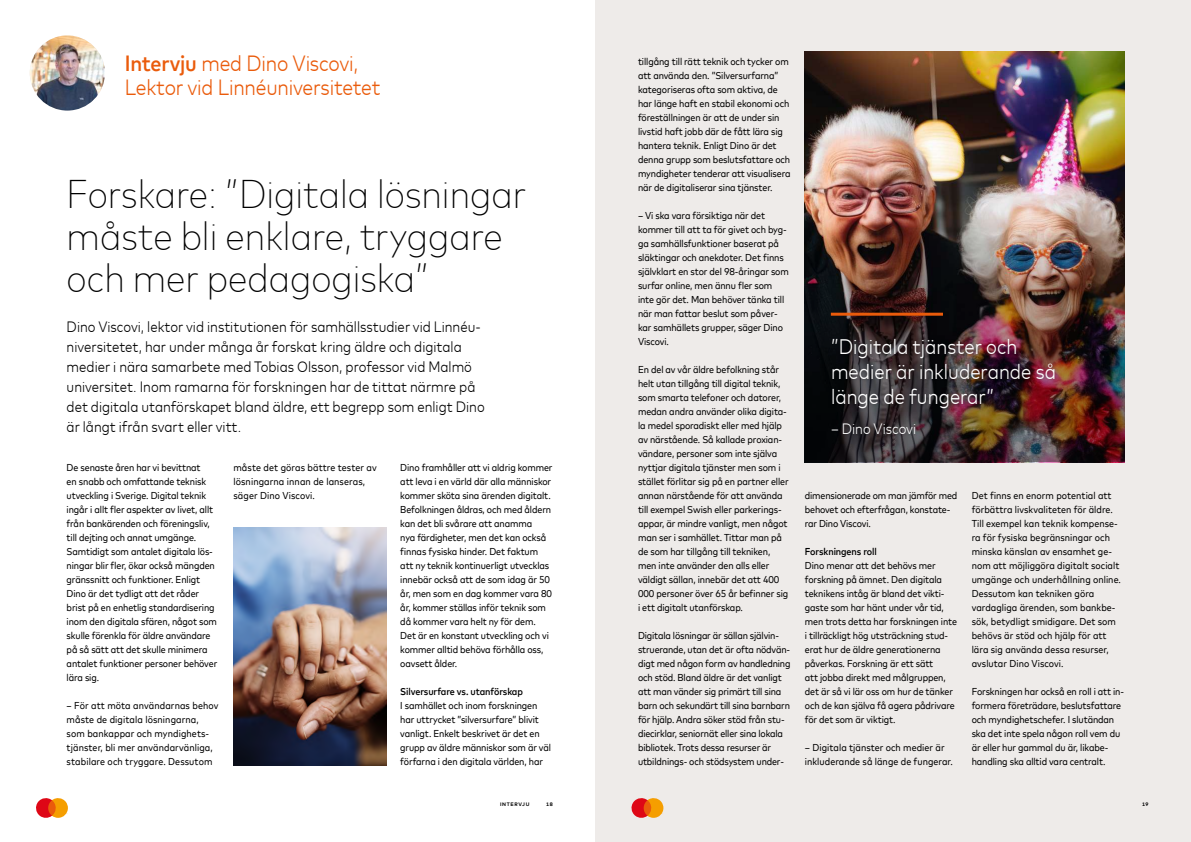
<style>
.page{position:relative;width:1191px;height:842px;background:#fff}
.page>*{position:absolute;margin:0;border:0;box-sizing:border-box;transform-origin:0 0}
.t1{font:300 expanded 40px/42px "Mark For MC Nrw";color:#000}
.t2{font:300 22px/24px "Mark For MC Nrw";letter-spacing:-.01em;color:#ea5b0b}
.t3{font:300 21px/25px "Mark For MC Nrw";color:#fff}
.t4{font:300 15px/20px "Mark For MC Nrw";color:#000}
.t5{font:300 15px "Mark For MC Nrw";color:#fff}
.t6{font:10px/14px "Mark For MC Nrw";letter-spacing:-.01em;color:#000}
.t7{font:10px/14px "Mark For MC Nrw";letter-spacing:.01em;color:#000}
.t8{font:500 10px "Mark For MC Nrw";letter-spacing:-.01em;color:#000}
.t9{font:700 5px "Mark Offc For MC";letter-spacing:.125em;color:#000}
.s1{font-weight:500}
</style>
<div class="page">
<div style="left:595px;top:0;width:596px;height:842px;background:#eeebe9"></div>
<img style="left:30px;top:35px;width:75px;height:76px;border-radius:38px">
<img style="left:805px;top:51px;width:319px;height:161px">
<img style="left:805px;top:212px;width:319px;height:250px">
<div style="left:829px;top:336px;width:228px;height:100px;background:#000;opacity:.25"></div>
<hr style="left:831px;top:313px;width:112px;height:3px;background:#ea5b0b">
<img style="left:233px;top:527px;width:153px;height:238px">
<svg style="left:36px;top:798px;width:32px;height:20px"></svg>
<svg style="left:631px;top:798px;width:32px;height:20px"></svg>
<h2 class="t2" style="left:125px;top:50px;width:257px"><span class="s1">Intervju</span> med Dino Viscovi,<br>Lektor vid Linnéuniversitetet</h2>
<h1 class="t1" style="left:67px;top:170px;width:461px">Forskare: ”Digitala lösningar måste bli enklare, tryggare och mer pedagogiska”</h1>
<p class="t4" style="left:67px;top:315px;width:419px">Dino Viscovi, lektor vid institutionen för samhällsstudier vid Linnéu&shy;niversitetet, har under många år forskat kring äldre och digitala medier i nära samarbete med Tobias Olsson, professor vid Malmö universitet. Inom ramarna för forskningen har de tittat närmre på det digitala utanförskapet bland äldre, ett begrepp som enligt Dino är långt ifrån svart eller vitt.</p>
<p class="t6" style="left:67px;top:460px;width:152px">De senaste åren har vi bevittnat<br>en snabb och omfattande teknisk utveckling i Sverige. Digital teknik ingår i allt fler aspekter av livet, allt från bankärenden och föreningsliv, till dejting och annat umgänge.<br>Samtidigt som antalet digitala lös&shy;ningar blir fler, ökar också mängden gränssnitt och funktioner. Enligt Dino är det tydligt att det råder brist på en enhetlig standardisering inom den digitala sfären, något som skulle förenkla för äldre användare på så sätt att det skulle minimera antalet funktioner personer behöver lära sig.</p>
<p class="t7" style="left:67px;top:698px;width:153px">– För att möta användarnas behov måste de digitala lösningarna, som bankappar och myndighets&shy;tjänster, bli mer användarvänliga, stabilare och tryggare. Dessutom</p>
<p class="t7" style="left:233px;top:460px;width:145px">måste det göras bättre tester av lösningarna innan de lanseras, säger Dino Viscovi.</p>
<p class="t6" style="left:400px;top:460px;width:154px">Dino framhåller att vi aldrig kommer att leva i en värld där alla människor kommer sköta sina ärenden digitalt.<br>Befolkningen åldras, och med åldern kan det bli svårare att anamma<br>nya färdigheter, men det kan också finnas fysiska hinder. Det faktum att ny teknik kontinuerligt utvecklas innebär också att de som idag är 50 år, men som en dag kommer vara 80 år, kommer ställas inför teknik som då kommer vara helt ny för dem.<br>Det är en konstant utveckling och vi kommer alltid behöva förhålla oss, oavsett ålder.</p>
<p class="t8" style="left:400px;top:684px;width:124px">Silversurfare vs. utanförskap</p>
<p class="t6" style="left:400px;top:698px;width:152px">I samhället och inom forskningen har uttrycket ”silversurfare” blivit vanligt. Enkelt beskrivet är det en grupp av äldre människor som är väl förfarna i den digitala världen, har</p>
<p class="t6" style="left:638px;top:54px;width:154px">tillgång till rätt teknik och tycker om att använda den. ”Silversurfarna” kategoriseras ofta som aktiva, de har länge haft en stabil ekonomi och föreställningen är att de under sin livstid haft jobb där de fått lära sig hantera teknik. Enligt Dino är det denna grupp som beslutsfattare och myndigheter tenderar att visualisera när de digitaliserar sina tjänster.</p>
<p class="t6" style="left:638px;top:208px;width:152px">– Vi ska vara försiktiga när det kommer till att ta för givet och byg&shy;ga samhällsfunktioner baserat på släktingar och anekdoter. Det finns självklart en stor del 98-åringar som surfar online, men ännu fler som inte gör det. Man behöver tänka till när man fattar beslut som påver&shy;kar samhällets grupper, säger Dino<br>Viscovi.</p>
<p class="t6" style="left:638px;top:362px;width:152px">En del av vår äldre befolkning står helt utan tillgång till digital teknik, som smarta telefoner och datorer, medan andra använder olika digita&shy;la medel sporadiskt eller med hjälp av närstående. Så kallade proxian&shy;vändare, personer som inte själva nyttjar digitala tjänster men som i stället förlitar sig på en partner eller annan närstående för att använda till exempel Swish eller parkerings&shy;appar, är mindre vanligt, men något man ser i samhället. Tittar man på de som har tillgång till tekniken, men inte använder den alls eller väldigt sällan, innebär det att 400<br>000 personer över 65 år befinner sig i ett digitalt utanförskap.</p>
<p class="t6" style="left:638px;top:628px;width:154px">Digitala lösningar är sällan självin&shy;struerande, utan det är ofta nödvän&shy;digt med någon form av handledning och stöd. Bland äldre är det vanligt att man vänder sig primärt till sina barn och sekundärt till sina barnbarn för hjälp. Andra söker stöd från stu&shy;diecirklar, seniornät eller sina lokala bibliotek. Trots dessa resurser är utbildnings- och stödsystem under-</p>
<h3 class="t3" style="left:831px;top:332px;width:226px">”Digitala tjänster och medier är inkluderande så länge de fungerar”</h3>
<h3 class="t5" style="left:831px;top:418px;width:87px">– Dino Viscovi</h3>
<p class="t6" style="left:805px;top:488px;width:154px">dimensionerade om man jämför med behovet och efterfrågan, konstate&shy;rar Dino Viscovi.</p>
<p class="t8" style="left:805px;top:544px;width:73px">Forskningens roll</p>
<p class="t6" style="left:805px;top:558px;width:154px">Dino menar att det behövs mer forskning på ämnet. Den digitala teknikens intåg är bland det vikti&shy;gaste som har hänt under vår tid, men trots detta har forskningen inte i tillräckligt hög utsträckning stud&shy;erat hur de äldre generationerna påverkas. Forskning är ett sätt<br>att jobba direkt med målgruppen, det är så vi lär oss om hur de tänker och de kan själva få agera pådrivare för det som är viktigt.</p>
<p class="t6" style="left:805px;top:740px;width:149px">– Digitala tjänster och medier är inkluderande så länge de fungerar.</p>
<p class="t6" style="left:971px;top:488px;width:151px">Det finns en enorm potential att förbättra livskvaliteten för äldre.<br>Till exempel kan teknik kompense&shy;ra för fysiska begränsningar och minska känslan av ensamhet ge&shy;nom att möjliggöra digitalt socialt umgänge och underhållning online.<br>Dessutom kan tekniken göra vardagliga ärenden, som bankbe&shy;sök, betydligt smidigare. Det som behövs är stöd och hjälp för att lära sig använda dessa resurser, avslutar Dino Viscovi.</p>
<p class="t6" style="left:971px;top:684px;width:154px">Forskningen har också en roll i att in&shy;formera företrädare, beslutsfattare och myndighetschefer. I slutändan ska det inte spela någon roll vem du är eller hur gammal du är, likabe&shy;handling ska alltid vara centralt.</p>
<p class="t9" style="left:500px;top:800px;width:31px">INTERVJU</p>
<p class="t9" style="left:546px;top:800px;width:8px">18</p>
<p class="t9" style="left:1142px;top:800px;width:8px">19</p>
</div>
